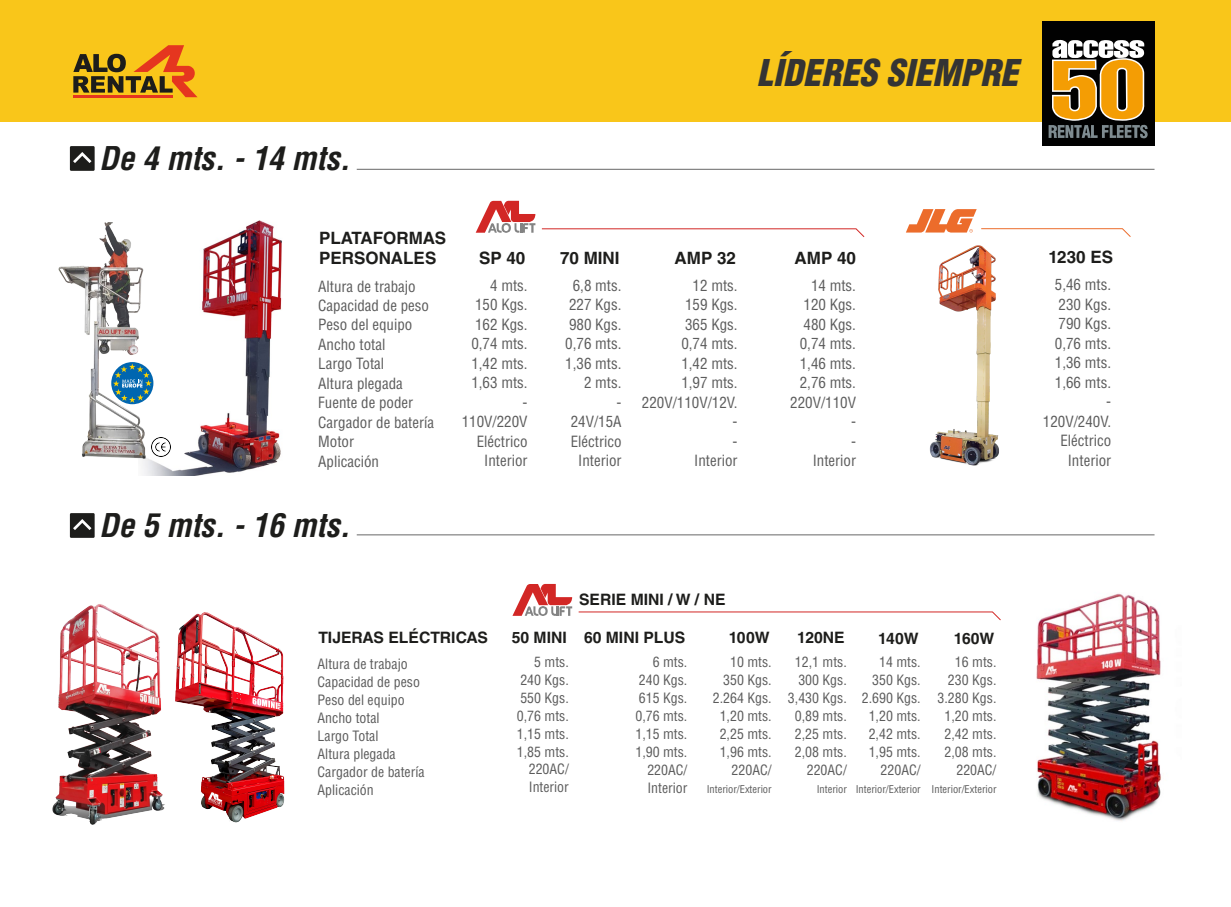
<style>
.page{position:relative;width:1231px;height:907px;background:#fff}
.page>*{position:absolute;margin:0;border:0;box-sizing:border-box;transform-origin:0 0}
.t1{font:italic 900 condensed 36px "Helvetica LT Std";color:#343434}
.t2{font:italic 700 condensed 31.95px "Helvetica LT Std";color:#1d1d1b}
.t3{font:700 16.95px/20.4px "Helvetica LT Std";color:#1d1d1b}
.t4{font:700 15.75px "Helvetica LT Std";color:#1d1d1b}
.t5{font:condensed 15.15px/19.5px "Helvetica LT Std";color:#5c5c5c;text-align:right}
.t6{font:condensed 13.95px/18px "Helvetica LT Std";color:#5c5c5c;text-align:right}
.t7{font:condensed 10.5px "Helvetica LT Std";color:#5c5c5c}
</style>
<div class="page">
<div style="left:0;top:0;width:1231px;height:121px;background:#f9c61a"></div>
<svg style="left:73px;top:45px;width:124px;height:52px"></svg>
<hr style="left:73px;top:95px;width:100px;height:2px;background:#e5361f">
<div style="left:1041px;top:21px;width:113px;height:125px;background:#010101"></div>
<svg style="left:1048px;top:40px;width:99px;height:98px"></svg>
<img style="left:142px;top:220px;width:140px;height:255px">
<img style="left:58px;top:220px;width:93px;height:241px">
<svg style="left:111px;top:362px;width:42px;height:42px"></svg>
<svg style="left:113px;top:363px;width:39px;height:40px;background:#498dad"></svg>
<img style="left:151px;top:437px;width:19px;height:19px">
<div style="left:70px;top:146px;width:25px;height:25px;background:#1d1d1b"></div>
<svg style="left:73px;top:152px;width:18px;height:11px"></svg>
<hr style="left:357px;top:169px;width:797px;height:1px;background:#676767">
<div style="left:70px;top:513px;width:25px;height:25px;background:#1d1d1b"></div>
<svg style="left:73px;top:519px;width:18px;height:11px"></svg>
<hr style="left:357px;top:534px;width:797px;height:1px;background:#676767">
<img style="left:929px;top:245px;width:70px;height:221px">
<svg style="left:906px;top:209px;width:225px;height:28px"></svg>
<svg style="left:476px;top:201px;width:59px;height:32px"></svg>
<svg style="left:541px;top:228px;width:324px;height:9px"></svg>
<img style="left:1036px;top:593px;width:126px;height:228px">
<img style="left:175px;top:612px;width:110px;height:211px">
<svg style="left:512px;top:584px;width:60px;height:32px"></svg>
<svg style="left:578px;top:611px;width:423px;height:10px"></svg>
<img style="left:52px;top:604px;width:113px;height:221px">
<h2 class="t2" style="left:99px;top:139px;width:252px">De 4 mts. - 14 mts.</h2>
<h1 class="t1" style="left:757px;top:50px;width:263px">LÍDERES SIEMPRE</h1>
<p class="t3" style="left:319px;top:227px;width:128px">PLATAFORMAS<br>PERSONALES</p>
<p class="t3" style="left:479px;top:247px;width:48px">SP 40</p>
<p class="t5" style="left:318px;top:276px;width:117px;text-align:left">Altura de trabajo<br>Capacidad de peso<br>Peso del equipo<br>Ancho total<br>Largo Total<br>Altura plegada<br>Fuente de poder<br>Cargador de batería<br>Motor<br>Aplicación</p>
<p class="t5" style="left:462px;top:275px;width:67px">4 mts.<br>150 Kgs.<br>162 Kgs.<br>0,74 mts.<br>1,42 mts.<br>1,63 mts.<br>-<br>110V/220V<br>Eléctrico<br>Interior</p>
<h2 class="t2" style="left:99px;top:505px;width:252px">De 5 mts. - 16 mts.</h2>
<p class="t3" style="left:560px;top:247px;width:61px">70 MINI</p>
<p class="t5" style="left:565px;top:275px;width:58px">6,8 mts.<br>227 Kgs.<br>980 Kgs.<br>0,76 mts.<br>1,36 mts.<br>2 mts.<br>-<br>24V/15A<br>Eléctrico<br>Interior</p>
<p class="t3" style="left:674px;top:247px;width:63px">AMP 32</p>
<p class="t5" style="left:642px;top:275px;width:97px">12 mts.<br>159 Kgs.<br>365 Kgs.<br>0,74 mts.<br>1,42 mts.<br>1,97 mts.<br>220V/110V/12V. -<br>-<br>Interior</p>
<p class="t3" style="left:794px;top:247px;width:63px">AMP 40</p>
<p class="t5" style="left:790px;top:275px;width:67px">14 mts.<br>120 Kgs.<br>480 Kgs.<br>0,74 mts.<br>1,46 mts.<br>2,76 mts.<br>220V/110V -<br>-<br>Interior</p>
<p class="t4" style="left:318px;top:628px;width:171px">TIJERAS ELÉCTRICAS</p>
<p class="t4" style="left:512px;top:628px;width:57px">50 MINI</p>
<p class="t6" style="left:317px;top:655px;width:108px;text-align:left">Altura de trabajo<br>Capacidad de peso<br>Peso del equipo<br>Ancho total<br>Largo Total<br>Altura plegada<br>Cargador de batería<br>Aplicación</p>
<p class="t6" style="left:517px;top:652px;width:53px">5 mts.<br>240 Kgs.<br>550 Kgs.<br>0,76 mts.<br>1,15 mts.<br>1,85 mts.<br>220AC/<br>Interior</p>
<p class="t4" style="left:579px;top:589px;width:148px">SERIE MINI / W / NE</p>
<p class="t4" style="left:584px;top:628px;width:103px">60 MINI PLUS</p>
<p class="t6" style="left:635px;top:652px;width:53px">6 mts.<br>240 Kgs.<br>615 Kgs.<br>0,76 mts.<br>1,15 mts.<br>1,90 mts.<br>220AC/<br>Interior</p>
<p class="t4" style="left:729px;top:628px;width:42px">100W</p>
<p class="t6" style="left:712px;top:652px;width:60px">10 mts.<br>350 Kgs.<br>2.264 Kgs.<br>1,20 mts.<br>2,25 mts.<br>1,96 mts.<br>220AC/</p>
<p class="t7" style="left:706px;top:782px;width:66px">Interior/Exterior</p>
<p class="t4" style="left:797px;top:628px;width:49px">120NE</p>
<p class="t6" style="left:788px;top:652px;width:60px">12,1 mts.<br>300 Kgs.<br>3,430 Kgs.<br>0,89 mts.<br>2,25 mts.<br>2,08 mts.<br>220AC/</p>
<p class="t7" style="left:816px;top:782px;width:32px">Interior</p>
<p class="t4" style="left:878px;top:629px;width:42px">140W</p>
<p class="t6" style="left:861px;top:653px;width:60px">14 mts.<br>350 Kgs.<br>2.690 Kgs.<br>1,20 mts.<br>2,42 mts.<br>1,95 mts.<br>220AC/</p>
<p class="t7" style="left:855px;top:782px;width:66px">Interior/Exterior</p>
<p class="t4" style="left:954px;top:628px;width:42px">160W</p>
<p class="t6" style="left:937px;top:653px;width:60px">16 mts.<br>230 Kgs.<br>3.280 Kgs.<br>1,20 mts.<br>2,42 mts.<br>2,08 mts.<br>220AC/</p>
<p class="t7" style="left:931px;top:782px;width:66px">Interior/Exterior</p>
<p class="t3" style="left:1048px;top:247px;width:66px">1230 ES</p>
<p class="t5" style="left:1042px;top:275px;width:70px">5,46 mts.<br>230 Kgs.<br>790 Kgs.<br>0,76 mts.<br>1,36 mts.<br>1,66 mts.<br>-<br>120V/240V.<br>Eléctrico<br>Interior</p>
</div>
